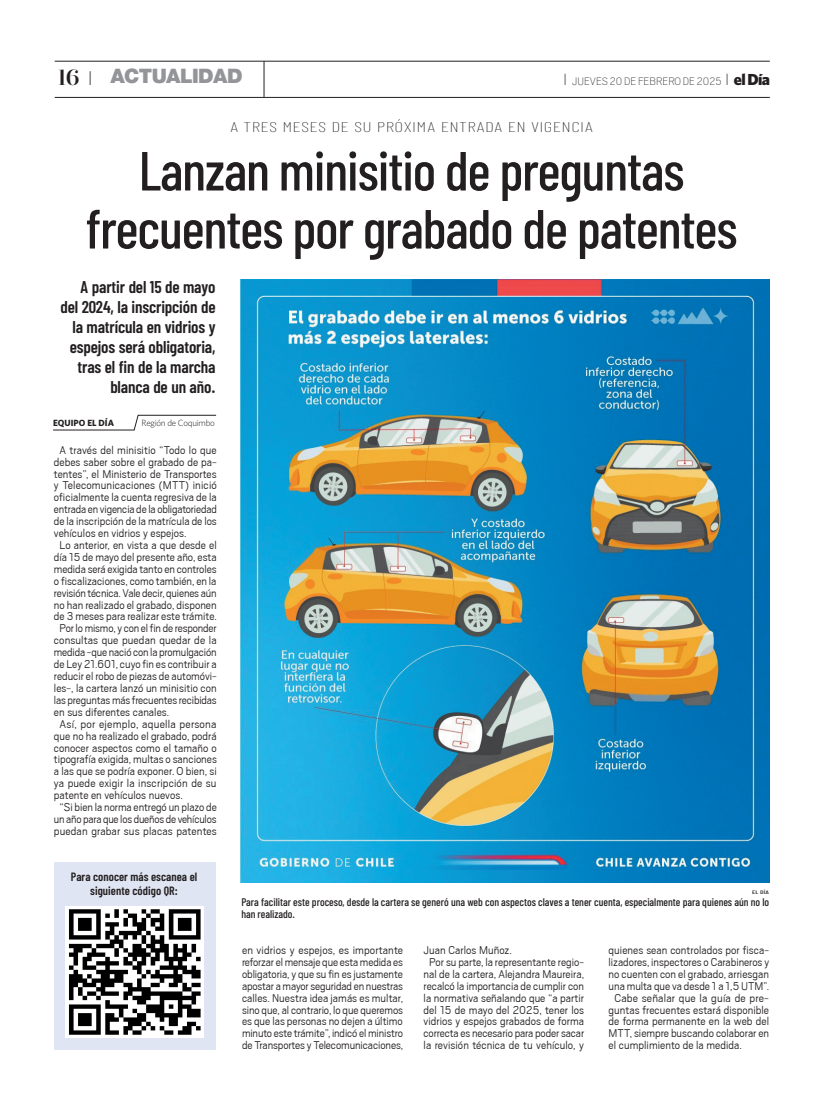
<style>
.page{position:relative;width:823px;height:1106px;background:#fff}
.page>*{position:absolute;margin:0;border:0;box-sizing:border-box;transform-origin:0 0}
.ND_TITULO_PRINCIPAL{font:500 55px/58px "Ashley";letter-spacing:-.02em;color:#231f20;text-align:center}
.t1{font:600 22px "Prumo Display W00";color:#231f20}
.t2{font:900 20px "Helvetica Neue LT Std";letter-spacing:-.03em;color:#939598}
.BAJADA_2021{font:600 17px/20px "Ashley";letter-spacing:-.01em;color:#231f20;text-align:right}
.ND_EPIGRAFE{font:100 14px "Ashley";letter-spacing:.02em;color:#231f20;scale:1.4 1}
.TEXTO_BASE_2021{font:12.5px/11.9px "Scout";color:#231f20;text-align:justify}
.RECUADRITO_2{font:600 12px "Ashley";letter-spacing:.005em;color:#231f20}
.t3{font:300 12px "Scout";color:#231f20}
.ND_PIE_DE_FOTO{font:500 11px/11.9px "Ashley";color:#231f20}
.ND_NOMBRE_PERRIODIST{font:300 9px "Whitney";letter-spacing:-.03em;color:#231f20}
.ND_NOMBRE_PERRIODIST-2{font:700 9px "Whitney";color:#231f20}
.ND_CREDITO_DE_FOTO{font:500 5px "Ashley";color:#231f20;scale:1.5 1}
.s1{font-family:"Scout";font-weight:300}
.s2{font-size:18px}
.s3{font-family:"Whitney";font-weight:900;font-size:16px}
</style>
<div class="page">
<hr style="left:55px;top:97px;width:714px;height:1px;background:#231f20">
<hr style="left:263px;top:61px;width:1px;height:36px;background:#231f20">
<hr style="left:55px;top:61px;width:714px;height:1px;background:#231f20">
<img style="left:240px;top:280px;width:528px;height:602px">
<svg style="left:53px;top:415px;width:163px;height:15px"></svg>
<div style="left:55px;top:862px;width:161px;height:187px;background:#e0e5f3"></div>
<img style="left:66px;top:906px;width:138px;height:131px">
<p class="t1" style="left:58px;top:65px;width:36px">16 <span class="s1">I</span></p>
<p class="t2" style="left:110px;top:63px;width:134px">ACTUALIDAD</p>
<p class="t3" style="left:563px;top:75px;width:208px"><span class="s2">I</span> JUEVES 20 DE FEBRERO DE 2025 <span class="s2">I</span> <span class="s3">el Día</span></p>
<p class="ND_EPIGRAFE" style="left:230px;top:118px;width:261px">A TRES MESES DE SU PRÓXIMA ENTRADA EN VIGENCIA</p>
<p class="ND_TITULO_PRINCIPAL" style="left:86px;top:140px;width:653px">Lanzan minisitio de preguntas frecuentes por grabado de patentes</p>
<p class="BAJADA_2021" style="left:54px;top:276px;width:163px">● A partir del 15 de mayo del 2024, la inscripción de la matrícula en vidrios y espejos será obligatoria, tras el fin de la marcha blanca de un año.</p>
<p class="ND_NOMBRE_PERRIODIST-2" style="left:53px;top:417px;width:62px">EQUIPO EL DÍA</p>
<p class="ND_NOMBRE_PERRIODIST" style="left:141px;top:417px;width:75px">Región de Coquimbo</p>
<p class="TEXTO_BASE_2021" style="left:54px;top:444px;width:164px;text-indent:6px">A través del minisitio “Todo lo que debes saber sobre el grabado de pa&shy;tentes”, el Ministerio de Transportes y Telecomunicaciones (MTT) inició oficialmente la cuenta regresiva de la entrada en vigencia de la obligatoriedad de la inscripción de la matrícula de los vehículos en vidrios y espejos.</p>
<p class="TEXTO_BASE_2021" style="left:54px;top:539px;width:164px;text-align:center">Lo anterior, en vista a que desde el día 15 de mayo del presente año, esta medida será exigida tanto en controles o fiscalizaciones, como también, en la revisión técnica. Vale decir, quienes aún no han realizado el grabado, disponen de 3 meses para realizar este trámite.</p>
<p class="TEXTO_BASE_2021" style="left:54px;top:622px;width:164px;text-indent:6px">Por lo mismo, y con el fin de responder consultas que puedan quedar de la medida -que nació con la promulgación de Ley 21.601, cuyo fin es contribuir a reducir el robo de piezas de automóvi&shy;les-, la cartera lanzó un minisitio con las preguntas más frecuentes recibidas en sus diferentes canales.</p>
<p class="TEXTO_BASE_2021" style="left:54px;top:718px;width:164px;text-indent:6px">Así, por ejemplo, aquella persona que no ha realizado el grabado, podrá conocer aspectos como el tamaño o tipografía exigida, multas o sanciones a las que se podría exponer. O bien, si ya puede exigir la inscripción de su patente en vehículos nuevos.</p>
<p class="TEXTO_BASE_2021" style="left:54px;top:801px;width:164px;text-align:center">“Si bien la norma entregó un plazo de un año para que los dueños de vehículos puedan grabar sus placas patentes</p>
<p class="RECUADRITO_2" style="left:71px;top:869px;width:128px">Para conocer más escanea el</p>
<p class="RECUADRITO_2" style="left:90px;top:883px;width:89px">siguiente código QR:</p>
<p class="ND_CREDITO_DE_FOTO" style="left:751px;top:889px;width:13px">EL DÍA</p>
<p class="ND_PIE_DE_FOTO" style="left:241px;top:896px;width:529px">Para facilitar este proceso, desde la cartera se generó una web con aspectos claves a tener cuenta, especialmente para quienes aún no lo han realizado.</p>
<p class="TEXTO_BASE_2021" style="left:242px;top:944px;width:163px">en vidrios y espejos, es importante reforzar el mensaje que esta medida es obligatoria, y que su fin es justamente apostar a mayor seguridad en nuestras calles. Nuestra idea jamás es multar, sino que, al contrario, lo que queremos es que las personas no dejen a último minuto este trámite”, indicó el ministro de Transportes y Telecomunicaciones,</p>
<p class="TEXTO_BASE_2021" style="left:423px;top:944px;width:90px">Juan Carlos Muñoz.</p>
<p class="TEXTO_BASE_2021" style="left:423px;top:956px;width:162px;text-align:center">Por su parte, la representante regio&shy;nal de la cartera, Alejandra Maureira, recalcó la importancia de cumplir con la normativa señalando que “a partir del 15 de mayo del 2025, tener los vidrios y espejos grabados de forma correcta es necesario para poder sacar la revisión técnica de tu vehículo, y</p>
<p class="TEXTO_BASE_2021" style="left:608px;top:944px;width:162px">quienes sean controlados por fisca&shy;lizadores, inspectores o Carabineros y no cuenten con el grabado, arriesgan una multa que va desde 1 a 1,5 UTM”.</p>
<p class="TEXTO_BASE_2021" style="left:608px;top:992px;width:162px;text-indent:6px">Cabe señalar que la guía de pre&shy;guntas frecuentes estará disponible de forma permanente en la web del MTT, siempre buscando colaborar en el cumplimiento de la medida.</p>
</div>
